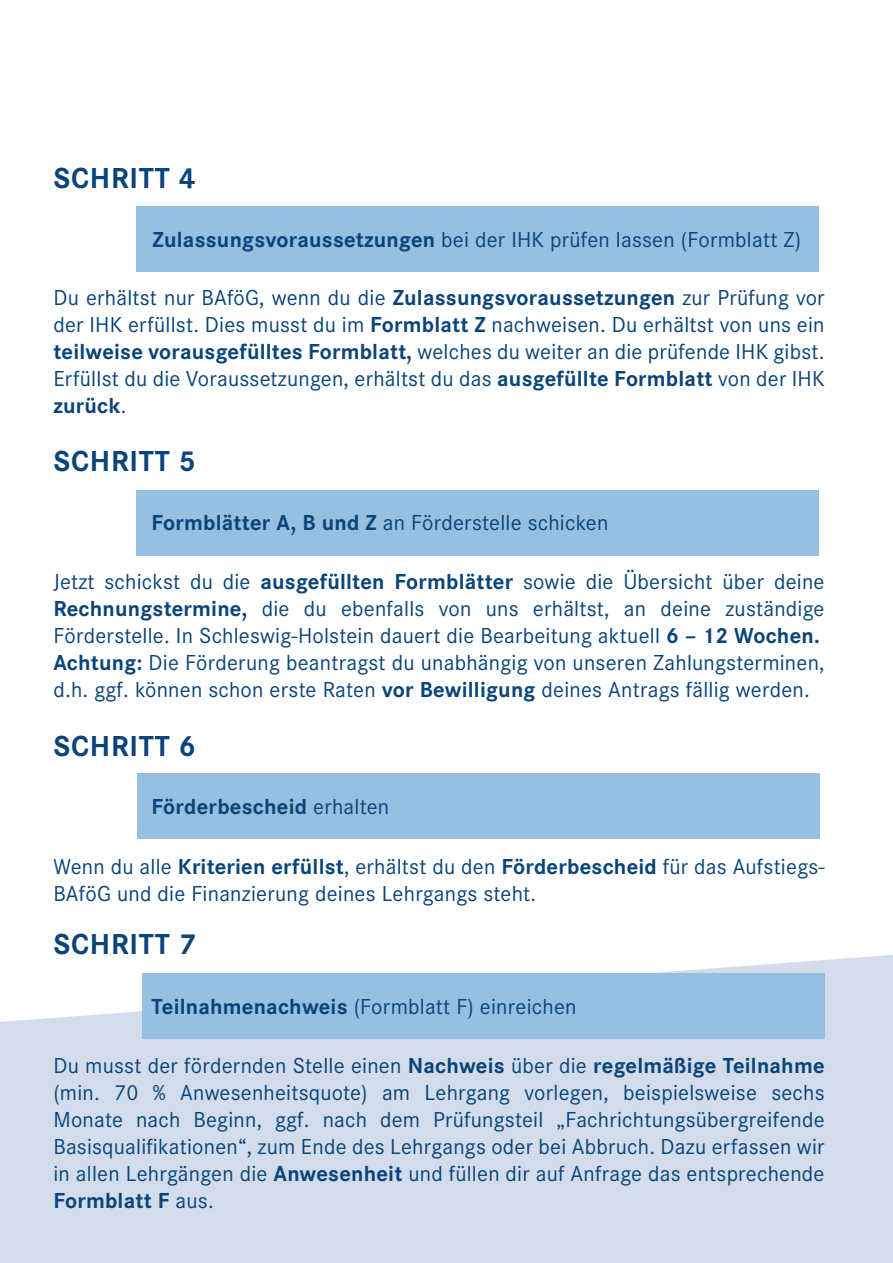
<style>
.page{position:relative;width:893px;height:1263px;background:#fff}
.page>*{position:absolute;margin:0;border:0;box-sizing:border-box;transform-origin:0 0}
.t1{font:700 30px "Corporate S Pro";letter-spacing:.025em;color:#0a4479}
.t2{font:22.5px/27px "Corporate S Pro";letter-spacing:.01em;color:#0a4479}
.t3{font:700 22.5px "Corporate S Pro";letter-spacing:.01em;color:#0a4479}
.s1{font-weight:700}
.s2{font-weight:400}
</style>
<div class="page">
<svg style="left:0;top:955px;width:893px;height:308px;background:#d6deeb"></svg>
<div style="left:136px;top:490px;width:683px;height:65px;background:#96bfe0"></div>
<div style="left:137px;top:774px;width:683px;height:65px;background:#96bfe0"></div>
<div style="left:142px;top:974px;width:683px;height:65px;background:#96bfe0"></div>
<div style="left:136px;top:207px;width:683px;height:65px;background:#96bfe0"></div>
<h1 class="t1" style="left:53px;top:154px;width:144px">SCHRITT 4</h1>
<p class="t2" style="left:153px;top:224px;width:650px"><span class="s1">Zulassungsvoraussetzungen</span> bei der IHK prüfen lassen (Formblatt Z)</p>
<p class="t2" style="left:53px;top:282px;width:773px;text-align:justify">Du erhältst nur BAföG, wenn du die <span class="s1">Zulassungsvoraussetzungen</span> zur Prüfung vor der IHK erfüllst. Dies musst du im <span class="s1">Formblatt Z</span> nachweisen. Du erhältst von uns ein <span class="s1">teilweise vorausgefülltes Formblatt,</span> welches du weiter an die prüfende IHK gibst.<br>Erfüllst du die Voraussetzungen, erhältst du das <span class="s1">ausgefüllte Formblatt</span> von der IHK <span class="s1">zurück</span>.</p>
<h1 class="t1" style="left:53px;top:438px;width:144px">SCHRITT 5</h1>
<p class="t2" style="left:152px;top:508px;width:458px"><span class="s1">Formblätter A, B und Z</span> an Förderstelle schicken</p>
<p class="t2" style="left:53px;top:566px;width:773px">Jetzt schickst du die <span class="s1">ausgefüllten Formblätter</span> sowie die Übersicht über deine <span class="s1">Rechnungstermine,</span> die du ebenfalls von uns erhältst, an deine zuständige Förderstelle. In Schleswig-Holstein dauert die Bearbeitung aktuell <span class="s1">6 – 12 Wochen.<br>Achtung:</span> Die Förderung beantragst du unabhängig von unseren Zahlungsterminen, d.h. ggf. können schon erste Raten <span class="s1">vor Bewilligung</span> deines Antrags fällig werden.</p>
<h1 class="t1" style="left:53px;top:722px;width:144px">SCHRITT 6</h1>
<p class="t3" style="left:152px;top:789px;width:239px">Förderbescheid <span class="s2">erhalten</span></p>
<p class="t2" style="left:53px;top:851px;width:773px">Wenn du alle <span class="s1">Kriterien erfüllst</span>, erhältst du den <span class="s1">Förderbescheid</span> für das Aufstiegs-<br>BAföG und die Finanzierung deines Lehrgangs steht.</p>
<h1 class="t1" style="left:53px;top:920px;width:144px">SCHRITT 7</h1>
<p class="t2" style="left:152px;top:991px;width:426px"><span class="s1">Teilnahmenachweis</span> (Formblatt F) einreichen</p>
<p class="t2" style="left:53px;top:1050px;width:773px;text-align:justify">Du musst der fördernden Stelle einen <span class="s1">Nachweis</span> über die <span class="s1">regelmäßige Teilnahme </span>(min. 70 % Anwesenheitsquote) am Lehrgang vorlegen, beispielsweise sechs Monate nach Beginn, ggf. nach dem Prüfungsteil „Fachrichtungsübergreifende Basisqualifikationen“, zum Ende des Lehrgangs oder bei Abbruch. Dazu erfassen wir in allen Lehrgängen die <span class="s1">Anwesenheit</span> und füllen dir auf Anfrage das entsprechende <span class="s1">Formblatt F</span> aus.</p>
</div>
